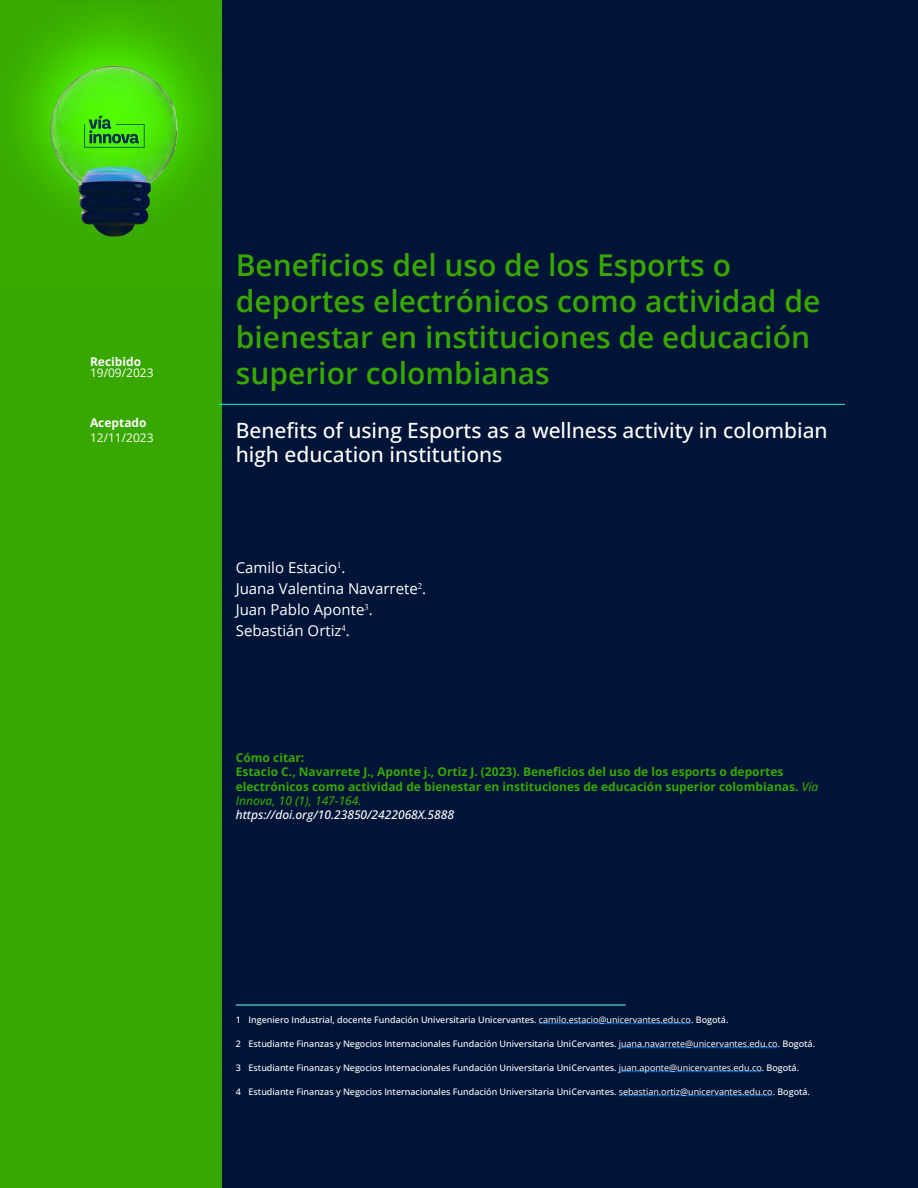
<style>
.page{position:relative;width:918px;height:1188px;background:#38a800}
.page>*{position:absolute;margin:0;border:0;box-sizing:border-box;transform-origin:0 0}
.Título_artículo{font:600 30px/36px "Open Sans";color:#38a800}
.Tit_Inglés{font:500 21px/24px "Open Sans";color:#fff}
.Autores{font:15px/21px "Open Sans";color:#fff}
.comoCitar{font:700 12px/14.4px "Open Sans";color:#38a800}
.Texto_sin_sangría{font:12px "Open Sans";color:#fff}
.t1{font:700 12px "Open Sans";color:#fff}
.Pie_de_nota{font:500 9px "Open Sans";color:#fff}
.s1{font-weight:500;font-style:italic}
.s2{font-weight:500;font-style:italic;color:#fff}
.s3{font-weight:400}
</style>
<div class="page">
<div style="left:222px;top:0;width:696px;height:1188px;background:#001438"></div>
<img style="left:13px;top:14px;width:201px;height:223px">
<svg style="left:84px;top:116px;width:61px;height:32px;background:#3ac015"></svg>
<hr style="left:219px;top:404px;width:626px;height:1px;background:#00ffd8">
<hr style="left:236px;top:1005px;width:390px;height:1px;background:#66ffe8">
<hr style="left:539px;top:1023px;width:152px;height:1px;background:#0563c1">
<hr style="left:619px;top:1047px;width:159px;height:1px;background:#0563c1">
<hr style="left:619px;top:1071px;width:143px;height:1px;background:#0563c1">
<hr style="left:619px;top:1095px;width:154px;height:1px;background:#0563c1">
<h3 class="t1" style="left:90px;top:353px;width:53px">Recibido</h3>
<p class="Texto_sin_sangría" style="left:90px;top:365px;width:65px">19/09/2023</p>
<h3 class="t1" style="left:90px;top:415px;width:58px">Aceptado</h3>
<p class="Texto_sin_sangría" style="left:90px;top:430px;width:65px">12/11/2023</p>
<p class="Título_artículo" style="left:236px;top:247px;width:586px">Beneficios del uso de los Esports o deportes electrónicos como actividad de bienestar en instituciones de educación superior colombianas</p>
<p class="Tit_Inglés" style="left:236px;top:418px;width:593px">Benefits of using Esports as a wellness activity in colombian high education institutions</p>
<p class="Autores" style="left:236px;top:557px;width:192px">Camilo Estacio<sup>1</sup>.<br>Juana Valentina Navarrete<sup>2</sup>.<br>Juan Pablo Aponte<sup>3</sup>.<br>Sebastián Ortiz<sup>4</sup>.</p>
<p class="comoCitar" style="left:236px;top:750px;width:70px">Cómo citar:</p>
<p class="comoCitar" style="left:236px;top:764px;width:584px">Estacio C., Navarrete J., Aponte j., Ortiz J. (2023). Beneficios del uso de los esports o deportes electrónicos como actividad de bienestar en instituciones de educación superior colombianas. <span class="s1">Vía Innova, 10 (1), 147-164.<br></span><span class="s2">https://doi.org/10.23850/2422068X.5888</span></p>
<p class="Pie_de_nota" style="left:236px;top:1014px;width:494px">1 Ingeniero Industrial, docente Fundación Universitaria Unicervantes. <span class="s3">camilo.estacio@unicervantes.edu.co</span>. Bogotá.</p>
<p class="Pie_de_nota" style="left:236px;top:1038px;width:581px">2 Estudiante Finanzas y Negocios Internacionales Fundación Universitaria UniCervantes. <span class="s3">juana.navarrete@unicervantes.edu.co</span>. Bogotá.</p>
<p class="Pie_de_nota" style="left:236px;top:1062px;width:565px">3 Estudiante Finanzas y Negocios Internacionales Fundación Universitaria UniCervantes. <span class="s3">juan.aponte@unicervantes.edu.co</span>. Bogotá.</p>
<p class="Pie_de_nota" style="left:236px;top:1086px;width:576px">4 Estudiante Finanzas y Negocios Internacionales Fundación Universitaria UniCervantes. <span class="s3">sebastian.ortiz@unicervantes.edu.co</span>. Bogotá.</p>
</div>
